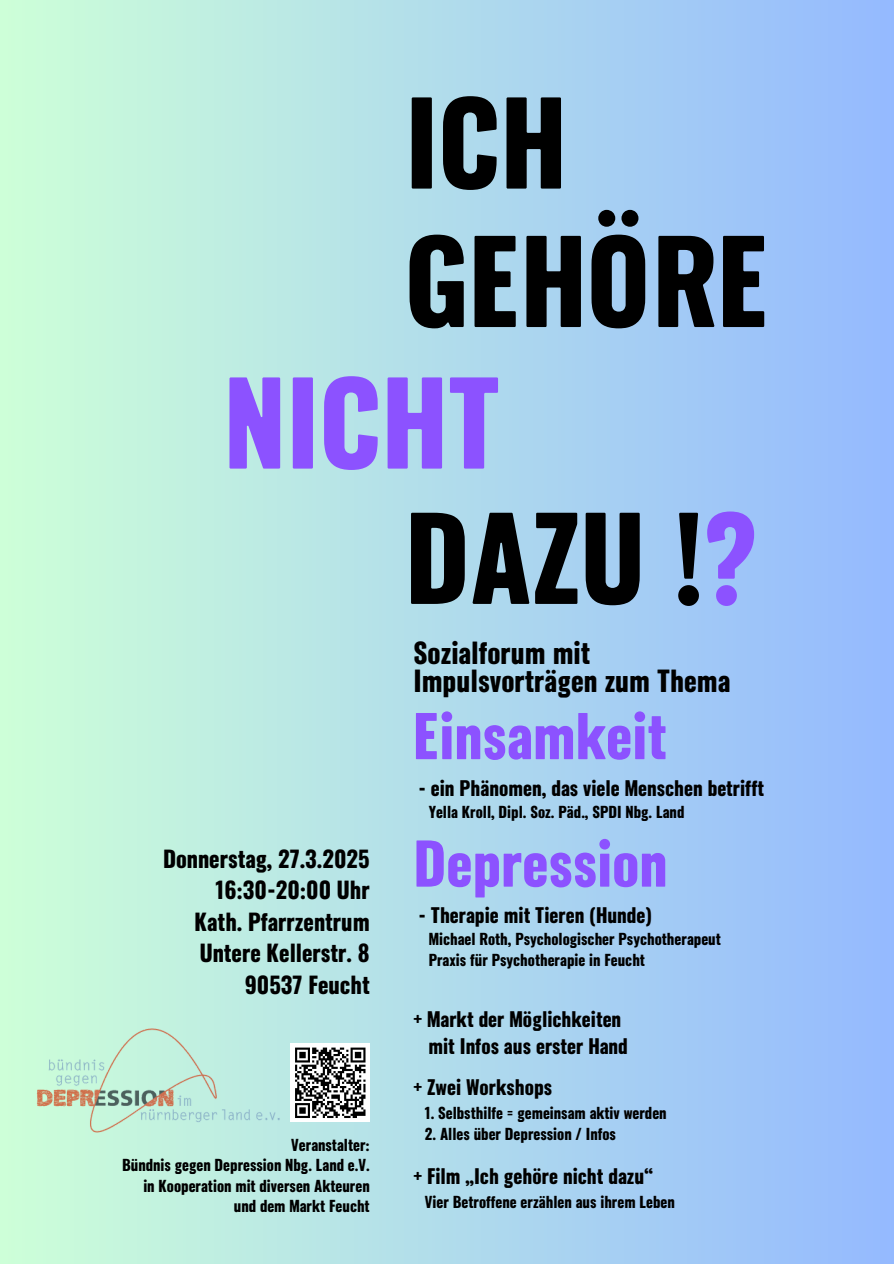
<style>
.page{position:relative;width:894px;height:1264px;background:#fff}
.page>*{position:absolute;margin:0;border:0;box-sizing:border-box;transform-origin:0 0}
.t1{font:700 112.5px/138.3px "Zodiac Sansv 2 diacritics";color:#000}
.t2{font:700 112.5px "Zodiac Sansv 2 diacritics";color:#8c52ff}
.t3{font:700 57px "Zodiac Sansv 2 diacritics";color:#8c52ff}
.t4{font:700 27.6px "Zodiac Sansv 2 diacritics";color:#000}
.t5{font:700 22.65px/31.5px "Zodiac Sansv 2 diacritics";color:#000;text-align:right}
.t6{font:700 19.5px/27.2px "Zodiac Sansv 2 diacritics";color:#000}
.t7{font:700 15px "Zodiac Sansv 2 diacritics";color:#000}
.s1{color:#8c52ff}
</style>
<div class="page">
<div style="left:0;top:0;width:893px;height:1263px;background:linear-gradient(to right,#cdffd8,#94b9ff)"></div>
<div style="left:291px;top:1043px;width:78px;height:79px;background:#fff"></div>
<svg style="left:295px;top:1047px;width:71px;height:71px"></svg>
<img style="left:25px;top:1023px;width:265px;height:118px">
<h1 class="t1" style="left:405px;top:69px;width:366px">ICH<br>GEHÖRE</h1>
<p class="t2" style="left:224px;top:334px;width:278px">NICHT</p>
<p class="t5" style="left:163px;top:841px;width:208px">Donnerstag, 27.3.2025<br>16:30-20:00 Uhr<br>Kath. Pfarrzentrum<br>Untere Kellerstr. 8<br>90537 Feucht</p>
<h3 class="t7" style="left:291px;top:1133px;width:80px">Veranstalter:</h3>
<h3 class="t7" style="left:122px;top:1153px;width:249px">Bündnis gegen Depression Nbg. Land e.V.</h3>
<p class="t7" style="left:143px;top:1173px;width:228px">in Kooperation mit diversen Akteuren</p>
<p class="t7" style="left:234px;top:1193px;width:137px">und dem Markt Feucht</p>
<h1 class="t1" style="left:405px;top:484px;width:354px">DAZU !<span class="s1">?</span></h1>
<h1 class="t4" style="left:413px;top:631px;width:178px">Sozialforum mit</h1>
<h2 class="t4" style="left:413px;top:659px;width:318px">Impulsvorträgen zum Thema</h2>
<p class="t3" style="left:413px;top:691px;width:255px">Einsamkeit</p>
<p class="t6" style="left:418px;top:773px;width:347px">- ein Phänomen, das viele Menschen betrifft</p>
<p class="t7" style="left:428px;top:799px;width:257px">Yella Kroll, Dipl. Soz. Päd., SPDI Nbg. Land</p>
<p class="t3" style="left:413px;top:818px;width:255px">Depression</p>
<p class="t6" style="left:418px;top:900px;width:235px">- Therapie mit Tieren (Hunde)</p>
<p class="t7" style="left:428px;top:926px;width:293px">Michael Roth, Psychologischer Psychotherapeut</p>
<p class="t7" style="left:428px;top:947px;width:218px">Praxis für Psychotherapie in Feucht</p>
<p class="t6" style="left:428px;top:1004px;width:201px;text-indent:-15px">+ Markt der Möglichkeiten mit Infos aus erster Hand</p>
<p class="t6" style="left:413px;top:1072px;width:140px">+ Zwei Workshops</p>
<p class="t7" style="left:425px;top:1100px;width:243px">1. Selbsthilfe = gemeinsam aktiv werden</p>
<p class="t7" style="left:425px;top:1121px;width:192px">2. Alles über Depression / Infos</p>
<p class="t6" style="left:413px;top:1161px;width:241px">+ Film „Ich gehöre nicht dazu“</p>
<p class="t7" style="left:425px;top:1190px;width:251px">Vier Betroffene erzählen aus ihrem Leben</p>
</div>
